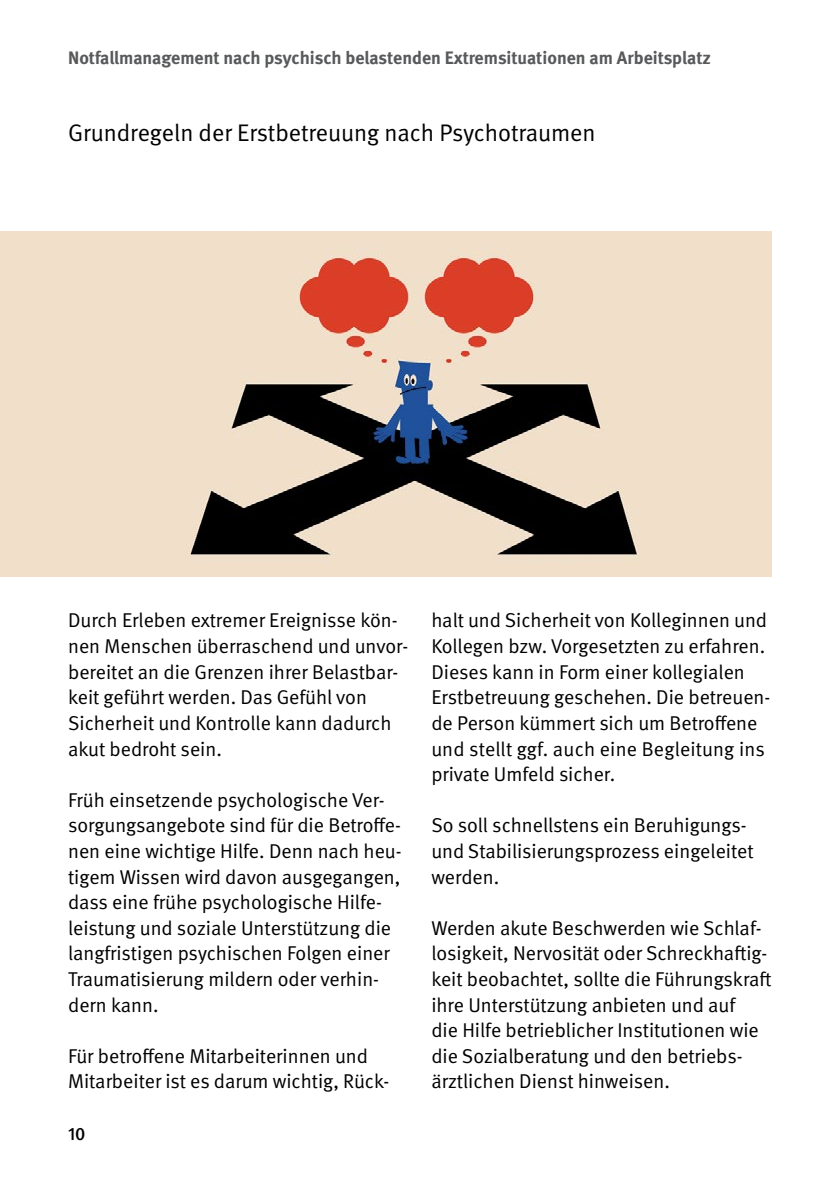
<style>
.page{position:relative;width:840px;height:1191px;background:#fff}
.page>*{position:absolute;margin:0;border:0;box-sizing:border-box;transform-origin:0 0}
.t1{font:24px "DGUV Meta";color:#000}
.t2{font:20px/25.6px "DGUV Meta";color:#000}
.t3{font:700 18px "DGUV Meta";color:#58595b}
.t4{font:500 18px "DGUV Meta";color:#000}
</style>
<div class="page">
<img style="left:0;top:231px;width:771px;height:345px">
<p class="t3" style="left:68px;top:47px;width:644px">Notfallmanagement nach psychisch belastenden Extremsituationen am Arbeitsplatz</p>
<p class="t1" style="left:68px;top:119px;width:529px">Grundregeln der Erstbetreuung nach Psychotraumen</p>
<p class="t2" style="left:68px;top:608px;width:341px">Durch Erleben extremer Ereignisse kön&shy;nen Menschen überraschend und unvor&shy;bereitet an die Grenzen ihrer Belastbar&shy;keit geführt werden. Das Gefühl von Sicherheit und Kontrolle kann dadurch akut bedroht sein.</p>
<p class="t2" style="left:68px;top:787px;width:335px">Früh einsetzende psychologische Ver&shy;sorgungsangebote sind für die Betroffe&shy;nen eine wichtige Hilfe. Denn nach heu&shy;tigem Wissen wird davon ausgegangen, dass eine frühe psychologische Hilfe&shy;leistung und soziale Unterstützung die langfristigen psychischen Folgen einer Traumatisierung mildern oder verhin&shy;dern kann.</p>
<p class="t2" style="left:68px;top:1043px;width:322px">Für betroffene Mitarbeiterinnen und<br>Mitarbeiter ist es darum wichtig, Rück-</p>
<p class="t4" style="left:68px;top:1123px;width:19px">10</p>
<p class="t2" style="left:431px;top:608px;width:340px">halt und Sicherheit von Kolleginnen und Kollegen bzw. Vorgesetzten zu erfahren.<br>Dieses kann in Form einer kollegialen Erstbetreuung geschehen. Die betreuen&shy;de Person kümmert sich um Betroffene und stellt ggf. auch eine Begleitung ins private Umfeld sicher.</p>
<p class="t2" style="left:431px;top:813px;width:323px">So soll schnellstens ein Beruhigungs&shy;und Stabilisierungsprozess eingeleitet werden.</p>
<p class="t2" style="left:431px;top:915px;width:341px">Werden akute Beschwerden wie Schlaf&shy;losigkeit, Nervosität oder Schreckhaftig&shy;keit beobachtet, sollte die Führungskraft ihre Unterstützung anbieten und auf<br>die Hilfe betrieblicher Institutionen wie die Sozialberatung und den betriebs&shy;ärztlichen Dienst hinweisen.</p>
</div>
